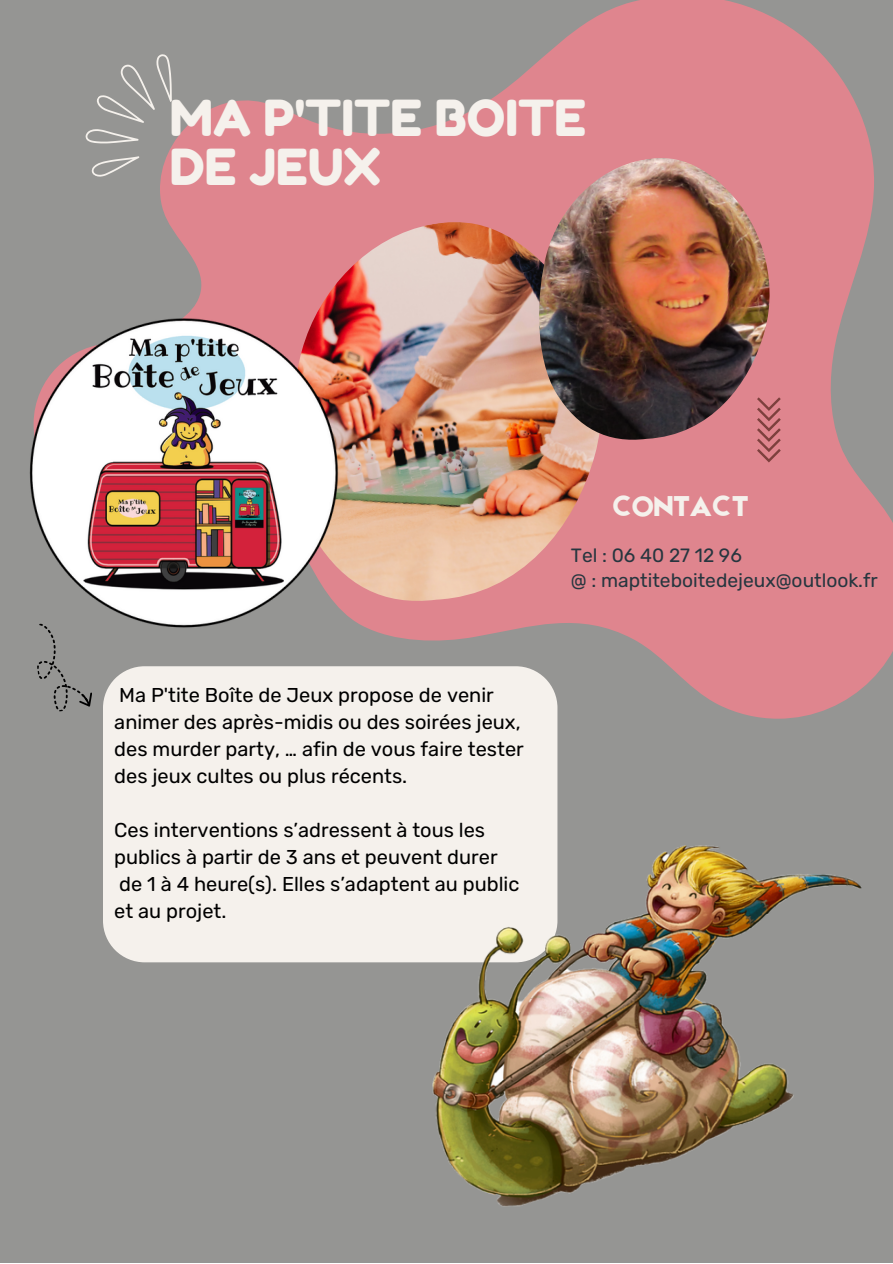
<style>
.page{position:relative;width:893px;height:1264px;background:#fff}
.page>*{position:absolute;margin:0;border:0;box-sizing:border-box;transform-origin:0 0}
.t1{font:49.65px "Fredoka One";color:#f5f1ec}
.t2{font:30.6px "Etna";color:#f5f1ec}
.t3{font:19.95px "Rubik";color:#000}
.t4{font:19.2px "Rubik";color:#26363f}
</style>
<div class="page">
<div style="left:0;top:0;width:892px;height:1262px;background:#959593"></div>
<svg style="left:160px;top:0;width:732px;height:718px;fill:#df858e"></svg>
<svg style="left:85px;top:36px;width:105px;height:155px"></svg>
<img style="left:286px;top:221px;width:328px;height:385px">
<div style="left:103px;top:666px;width:454px;height:296px;background:#f5f1ec"></div>
<svg style="left:39px;top:677px;width:53px;height:35px"></svg>
<svg style="left:757px;top:397px;width:23px;height:65px"></svg>
<img style="left:29px;top:248px;width:325px;height:429px">
<img style="left:432px;top:845px;width:429px;height:361px">
<img style="left:534px;top:157px;width:245px;height:287px">
<p class="t1" style="left:170px;top:87px;width:417px">MA P'TITE BOITE</p>
<p class="t1" style="left:170px;top:137px;width:212px">DE JEUX</p>
<p class="t3" style="left:119px;top:683px;width:376px">Ma P'tite Boîte de Jeux propose de venir</p>
<p class="t3" style="left:114px;top:710px;width:408px">animer des après-midis ou des soirées jeux,</p>
<p class="t3" style="left:114px;top:737px;width:411px">des murder party, … afin de vous faire tester</p>
<p class="t3" style="left:114px;top:764px;width:294px">des jeux cultes ou plus récents.</p>
<p class="t3" style="left:114px;top:818px;width:372px">Ces interventions s’adressent à tous les</p>
<p class="t3" style="left:114px;top:845px;width:385px">publics à partir de 3 ans et peuvent durer</p>
<p class="t3" style="left:119px;top:872px;width:401px">de 1 à 4 heure(s). Elles s’adaptent au public</p>
<p class="t3" style="left:114px;top:899px;width:114px">et au projet.</p>
<p class="t2" style="left:612px;top:484px;width:137px">CONTACT</p>
<p class="t4" style="left:571px;top:543px;width:172px">Tel : 06 40 27 12 96</p>
<p class="t4" style="left:571px;top:569px;width:308px">@ : maptiteboitedejeux@outlook.fr</p>
</div>
